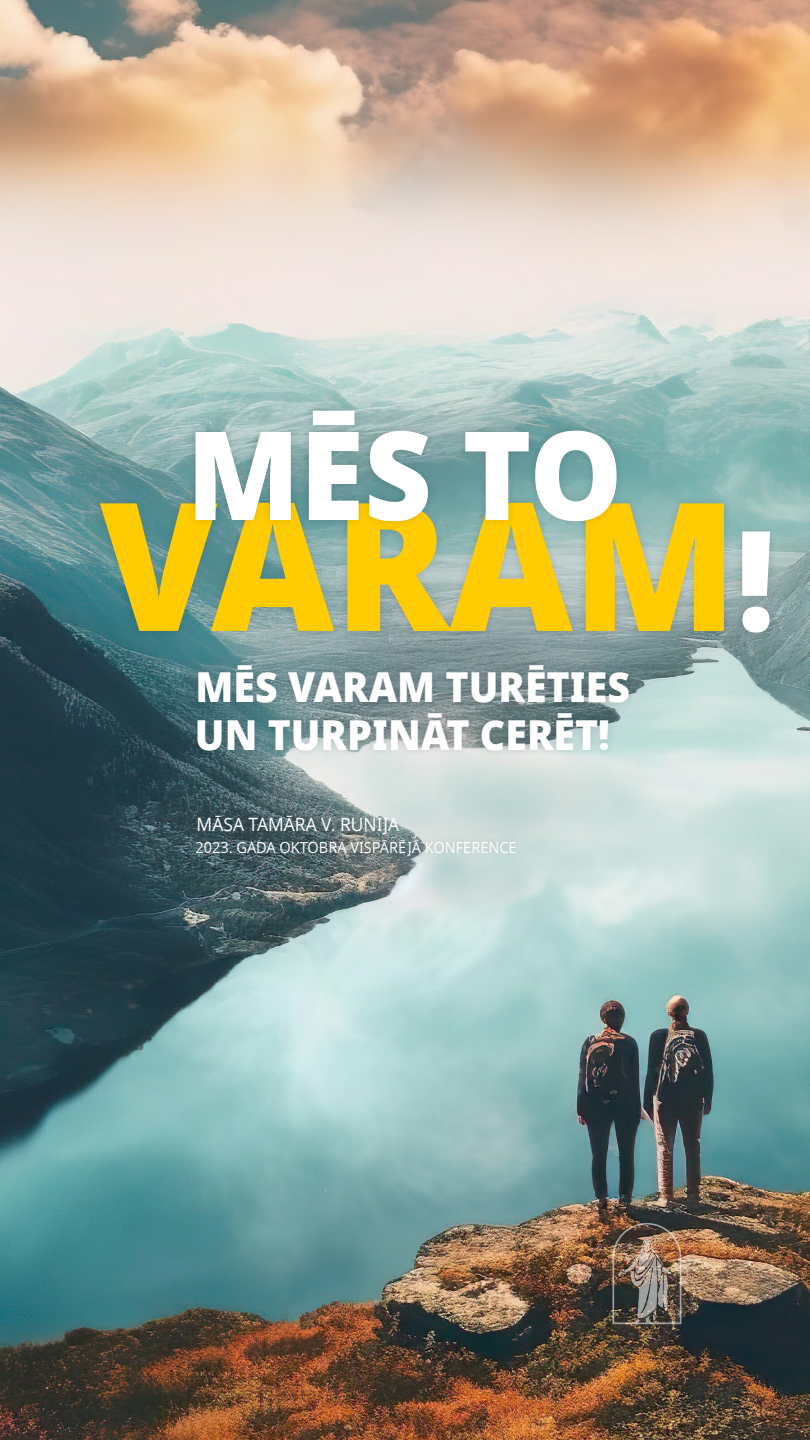
<style>
.page{position:relative;width:810px;height:1440px;background:#fff}
.page>*{position:absolute;margin:0;border:0;box-sizing:border-box;transform-origin:0 0}
.artcl10_p1_figure_image_aside_quote_firs{font:800 178.65px "Dots Solidlds Lat";color:#ffcb02;scale:.95 1}
.artcl10_p1_figure_image_aside_quote_firs-2{font:800 123.3px "Dots Solidlds Lat";color:#fff;scale:.95 1}
.artcl10_p1_figure_image_aside_quote_firs-3{font:800 41.33px/47.2px "Dots Solidlds Lat";color:#fff;scale:.95 1}
.artcl10_p1_figure_image_aside_quote_cita{font:18.38px "Dots Solidlds Lat";color:#fff;scale:.95 1}
.artcl10_p1_figure_image_aside_quote_cita-2{font:15.3px "Dots Solidlds Lat";color:#fff;scale:.95 1}
.s1{font-size:139.35px;color:#fff}
</style>
<div class="page">
<img style="left:0;top:0;width:810px;height:1440px">
<div style="left:92px;top:494px;width:687px;height:148px;background:#000;opacity:.14"></div>
<img style="left:612px;top:1223px;width:69px;height:101px">
<div style="left:186px;top:402px;width:451px;height:462px;background:#000;opacity:.14"></div>
<p class="artcl10_p1_figure_image_aside_quote_firs-2" style="left:186px;top:381px;width:461px">MĒS TO</p>
<p class="artcl10_p1_figure_image_aside_quote_firs" style="left:100px;top:430px;width:713px">VARAM<span class="s1">!</span></p>
<p class="artcl10_p1_figure_image_aside_quote_firs-3" style="left:195px;top:665px;width:459px">MĒS VARAM TURĒTIES<br>UN TURPINĀT CERĒT!</p>
<p class="artcl10_p1_figure_image_aside_quote_cita" style="left:197px;top:811px;width:215px">MĀSA TAMĀRA V. RUNIJA</p>
<p class="artcl10_p1_figure_image_aside_quote_cita-2" style="left:196px;top:836px;width:340px">2023. GADA OKTOBRA VISPĀRĒJĀ KONFERENCE</p>
</div>
